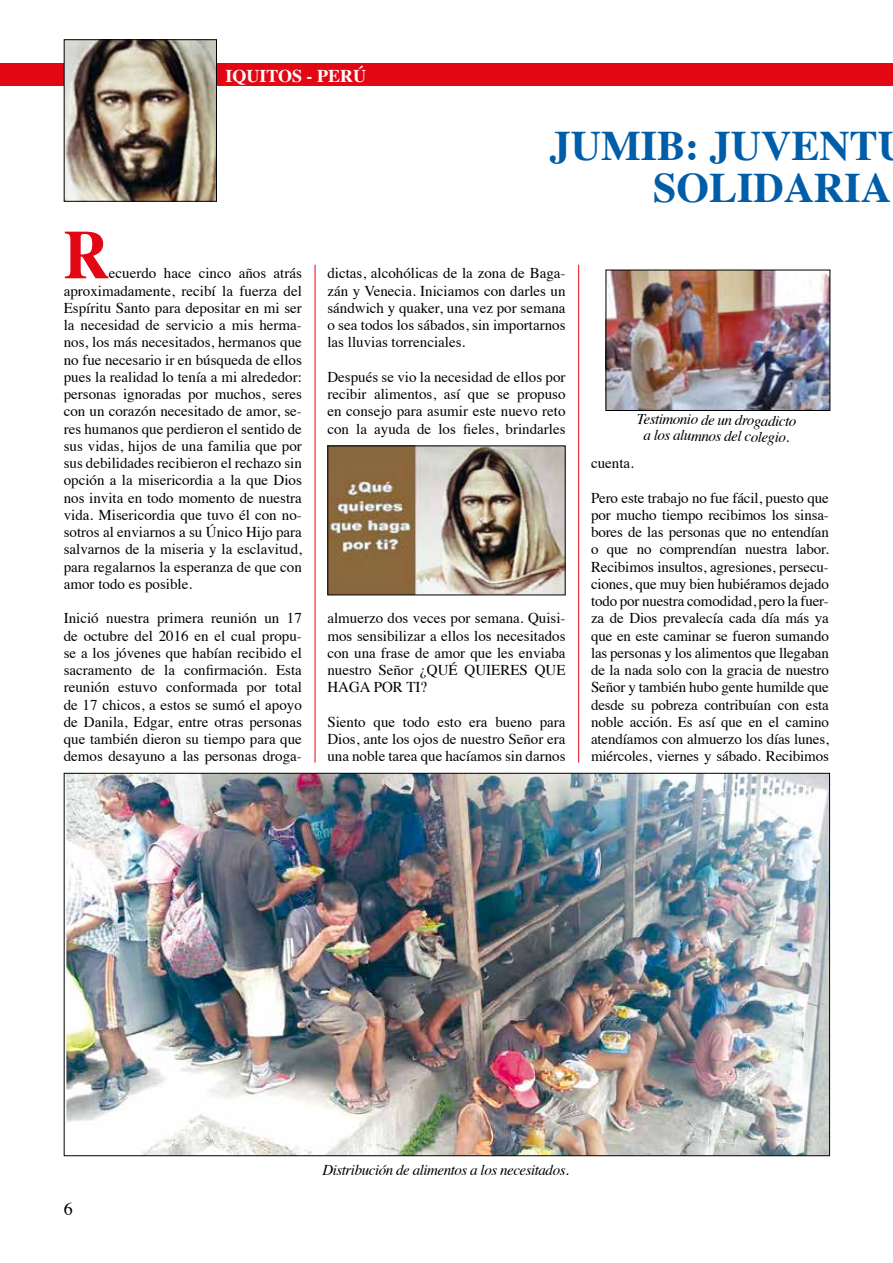
<style>
.page{position:relative;width:893px;height:1263px;background:#fff}
.page>*{position:absolute;margin:0;border:0;box-sizing:border-box;transform-origin:0 0}
.t1{font:700 69px "Times";color:#e30613;scale:.92 1}
.t2{font:700 42px/42px "Times";color:#005da9}
.t3{font:700 18px "Times";color:#fff}
.t4{font:18px "Times";color:#000}
.t5{font:15px/17.2px "Times";color:#000;text-align:justify}
.t6{font:italic 15px/16px "Times";letter-spacing:-.03em;color:#000;text-align:center}
</style>
<div class="page">
<div style="left:0;top:65px;width:893px;height:21px;background:#e30613"></div>
<div style="left:0;top:64px;width:893px;height:21px;background:#e30613"></div>
<img style="left:66px;top:41px;width:149px;height:159px">
<div style="left:64px;top:39px;width:153px;height:163px;border:1px solid #000"></div>
<hr style="left:315px;top:265px;width:1px;height:498px;background:#e30613">
<hr style="left:578px;top:265px;width:1px;height:498px;background:#e30613">
<img style="left:329px;top:447px;width:235px;height:146px">
<div style="left:327px;top:445px;width:239px;height:150px;border:1px solid #000"></div>
<img style="left:66px;top:775px;width:762px;height:379px">
<img style="left:608px;top:272px;width:220px;height:137px">
<div style="left:606px;top:270px;width:224px;height:141px;border:1px solid #000"></div>
<p class="t3" style="left:225px;top:59px;width:142px">IQUITOS - PERÚ</p>
<h2 class="t2" style="left:653px;top:120px;width:256px;text-indent:-103px">JUMIB: JUVENTU<br>SOLIDARIA</h2>
<h1 class="t1" style="left:64px;top:189px;width:51px">R</h1>
<p class="t5" style="left:64px;top:263px;width:240px;text-indent:45px">ecuerdo hace cinco años atrás aproximadamente, recibí la fuerza del Espíritu Santo para depositar en mi ser la necesidad de servicio a mis herma&shy;nos, los más necesitados, hermanos que no fue necesario ir en búsqueda de ellos pues la realidad lo tenía a mi alrededor: personas ignoradas por muchos, seres con un corazón necesitado de amor, se&shy;res humanos que perdieron el sentido de sus vidas, hijos de una familia que por sus debilidades recibieron el rechazo sin opción a la misericordia a la que Dios nos invita en todo momento de nuestra vida. Misericordia que tuvo él con no&shy;sotros al enviarnos a su Único Hijo para salvarnos de la miseria y la esclavitud, para regalarnos la esperanza de que con amor todo es posible.</p>
<p class="t5" style="left:64px;top:608px;width:240px">Inició nuestra primera reunión un 17 de octubre del 2016 en el cual propu&shy;se a los jóvenes que habían recibido el sacramento de la confirmación. Esta reunión estuvo conformada por total de 17 chicos, a estos se sumó el apoyo de Danila, Edgar, entre otras personas que también dieron su tiempo para que demos desayuno a las personas droga-</p>
<p class="t5" style="left:327px;top:263px;width:240px">dictas, alcohólicas de la zona de Baga&shy;zán y Venecia. Iniciamos con darles un sándwich y quaker, una vez por semana o sea todos los sábados, sin importarnos las lluvias torrenciales.</p>
<p class="t5" style="left:327px;top:367px;width:240px">Después se vio la necesidad de ellos por recibir alimentos, así que se propuso en consejo para asumir este nuevo reto con la ayuda de los fieles, brindarles</p>
<p class="t5" style="left:327px;top:608px;width:240px">almuerzo dos veces por semana. Quisi&shy;mos sensibilizar a ellos los necesitados con una frase de amor que les enviaba nuestro Señor ¿QUÉ QUIERES QUE HAGA POR TI?</p>
<p class="t5" style="left:327px;top:712px;width:240px">Siento que todo esto era bueno para Dios, ante los ojos de nuestro Señor era una noble tarea que hacíamos sin darnos</p>
<p class="t6" style="left:637px;top:409px;width:161px;rotate:1deg">Testimonio de un drogadicto a los alumnos del colegio.</p>
<p class="t5" style="left:591px;top:453px;width:44px">cuenta.</p>
<p class="t5" style="left:591px;top:488px;width:239px">Pero este trabajo no fue fácil, puesto que por mucho tiempo recibimos los sinsa&shy;bores de las personas que no entendían o que no comprendían nuestra labor.<br>Recibimos insultos, agresiones, persecu&shy;ciones, que muy bien hubiéramos dejado todo por nuestra comodidad, pero la fuer&shy;za de Dios prevalecía cada día más ya que en este caminar se fueron sumando las personas y los alimentos que llegaban de la nada solo con la gracia de nuestro Señor y también hubo gente humilde que desde su pobreza contribuían con esta noble acción. Es así que en el camino atendíamos con almuerzo los días lunes, miércoles, viernes y sábado. Recibimos</p>
<p class="t4" style="left:64px;top:1192px;width:10px">6</p>
<p class="t6" style="left:322px;top:1160px;width:248px">Distribución de alimentos a los necesitados.</p>
</div>
